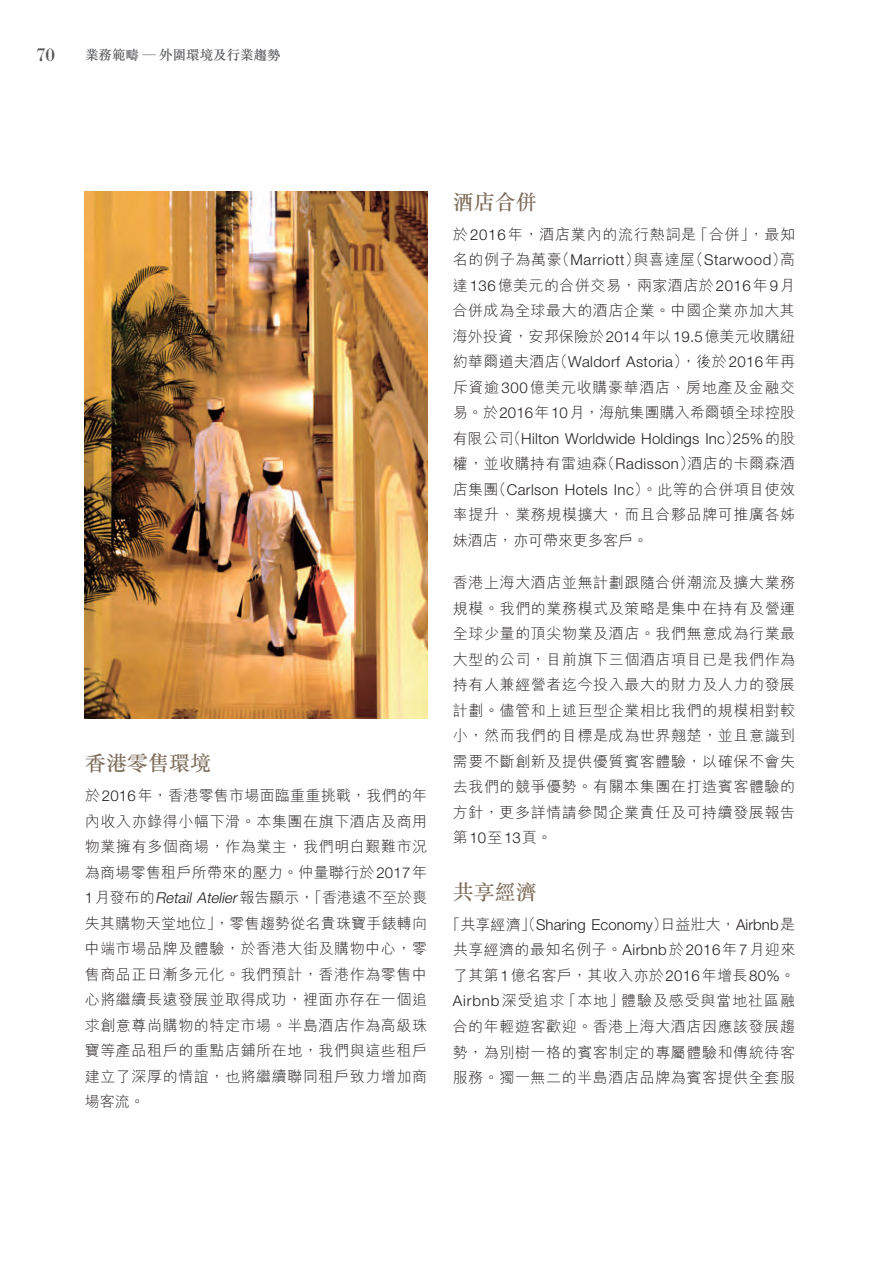
<style>
.page{position:relative;width:893px;height:1263px;background:#fff}
.page>*{position:absolute;margin:0;border:0;box-sizing:border-box;transform-origin:0 0}
.t1{font:500 21px "M Sung HK";color:#7e6e5b}
.t2{font:19.5px "Bodoni";color:#57585a}
.t3{font:300 15px/25.5px "M Hei HK";letter-spacing:.04em;color:#231f20;text-align:justify}
.t4{font:300 15px "Helvetica Neue";letter-spacing:.015em;color:#231f20}
.t5{font:500 13.5px "M Sung HK";color:#57585a}
.s1{font-family:"Helvetica Neue"}
.s2{font-family:"Helvetica Neue";font-style:italic}
.s3{font-family:"M Hei HK"}
</style>
<div class="page">
<img style="left:85px;top:191px;width:342px;height:528px">
<h2 class="t2" style="left:36px;top:43px;width:21px">70</h2>
<p class="t5" style="left:85px;top:46px;width:197px">業務範疇 — 外圍環境及行業趨勢</p>
<h1 class="t1" style="left:85px;top:749px;width:127px">香港零售環境</h1>
<p class="t3" style="left:85px;top:782px;width:344px">於<span class="s1">2016</span>年，香港零售市場面臨重重挑戰，我們的年內收入亦錄得小幅下滑。本集團在旗下酒店及商用物業擁有多個商場，作為業主，我們明白艱難市況為商場零售租戶所帶來的壓力。仲量聯行於<span class="s1">2017</span>年<span class="s1">1</span>月發布的<span class="s2">Retail Atelier</span>報告顯示，「香港遠不至於喪失其購物天堂地位」，零售趨勢從名貴珠寶手錶轉向中端市場品牌及體驗，於香港大街及購物中心，零售商品正日漸多元化。我們預計，香港作為零售中心將繼續長遠發展並取得成功，裡面亦存在一個追求創意尊尚購物的特定市場。半島酒店作為高級珠寶等產品租戶的重點店鋪所在地，我們與這些租戶建立了深厚的情誼，也將繼續聯同租戶致力增加商場客流。</p>
<h1 class="t1" style="left:453px;top:188px;width:85px">酒店合併</h1>
<p class="t3" style="left:453px;top:221px;width:344px">於<span class="s1">2016</span>年，酒店業內的流行熱詞是「合併」，最知名的例子為萬豪（<span class="s1">Marriott</span>）與喜達屋（<span class="s1">Starwood</span>）高達<span class="s1">136</span>億美元的合併交易，兩家酒店於<span class="s1">2016</span>年<span class="s1">9</span>月合併成為全球最大的酒店企業。中國企業亦加大其海外投資，安邦保險於<span class="s1">2014</span>年以<span class="s1">19.5</span>億美元收購紐</p>
<p class="t4" style="left:453px;top:353px;width:344px"><span class="s3">約華爾道夫酒店（</span>Waldorf Astoria<span class="s3">），後於</span>2016<span class="s3">年再</span></p>
<p class="t3" style="left:453px;top:374px;width:344px">斥資逾<span class="s1">300</span>億美元收購豪華酒店、房地產及金融交易。於<span class="s1">2016</span>年<span class="s1">10</span>月，海航集團購入希爾頓全球控股</p>
<p class="t4" style="left:453px;top:429px;width:344px"><span class="s3">有限公司（</span>Hilton Worldwide Holdings Inc<span class="s3">）</span>25%<span class="s3">的股</span></p>
<p class="t3" style="left:453px;top:451px;width:344px">權，並收購持有雷迪森（<span class="s1">Radisson</span>）酒店的卡爾森酒</p>
<p class="t4" style="left:453px;top:480px;width:344px"><span class="s3">店集團（</span>Carlson Hotels Inc<span class="s3">）。此等的合併項目使效</span></p>
<p class="t3" style="left:453px;top:502px;width:344px">率提升、業務規模擴大，而且合夥品牌可推廣各姊妹酒店，亦可帶來更多客戶。</p>
<p class="t3" style="left:453px;top:570px;width:344px">香港上海大酒店並無計劃跟隨合併潮流及擴大業務規模。我們的業務模式及策略是集中在持有及營運全球少量的頂尖物業及酒店。我們無意成為行業最大型的公司，目前旗下三個酒店項目已是我們作為持有人兼經營者迄今投入最大的財力及人力的發展計劃。儘管和上述巨型企業相比我們的規模相對較小，然而我們的目標是成為世界翹楚，並且意識到需要不斷創新及提供優質賓客體驗，以確保不會失去我們的競爭優勢。有關本集團在打造賓客體驗的方針，更多詳情請參閱企業責任及可持續發展報告第<span class="s1">10</span>至<span class="s1">13</span>頁。</p>
<h1 class="t1" style="left:453px;top:878px;width:85px">共享經濟</h1>
<p class="t4" style="left:445px;top:915px;width:351px"><span class="s3">「共享經濟」（</span>Sharing Economy<span class="s3">）日益壯大，</span>Airbnb<span class="s3">是</span></p>
<p class="t3" style="left:453px;top:937px;width:344px">共享經濟的最知名例子。<span class="s1">Airbnb</span>於<span class="s1">2016</span>年<span class="s1">7</span>月迎來了其第<span class="s1">1</span>億名客戶，其收入亦於<span class="s1">2016</span>年增長<span class="s1">80%</span>。<span class="s1">Airbnb</span>深受追求「本地」體驗及感受與當地社區融合的年輕遊客歡迎。香港上海大酒店因應該發展趨勢，為別樹一格的賓客制定的專屬體驗和傳統待客服務。獨一無二的半島酒店品牌為賓客提供全套服</p>
</div>
